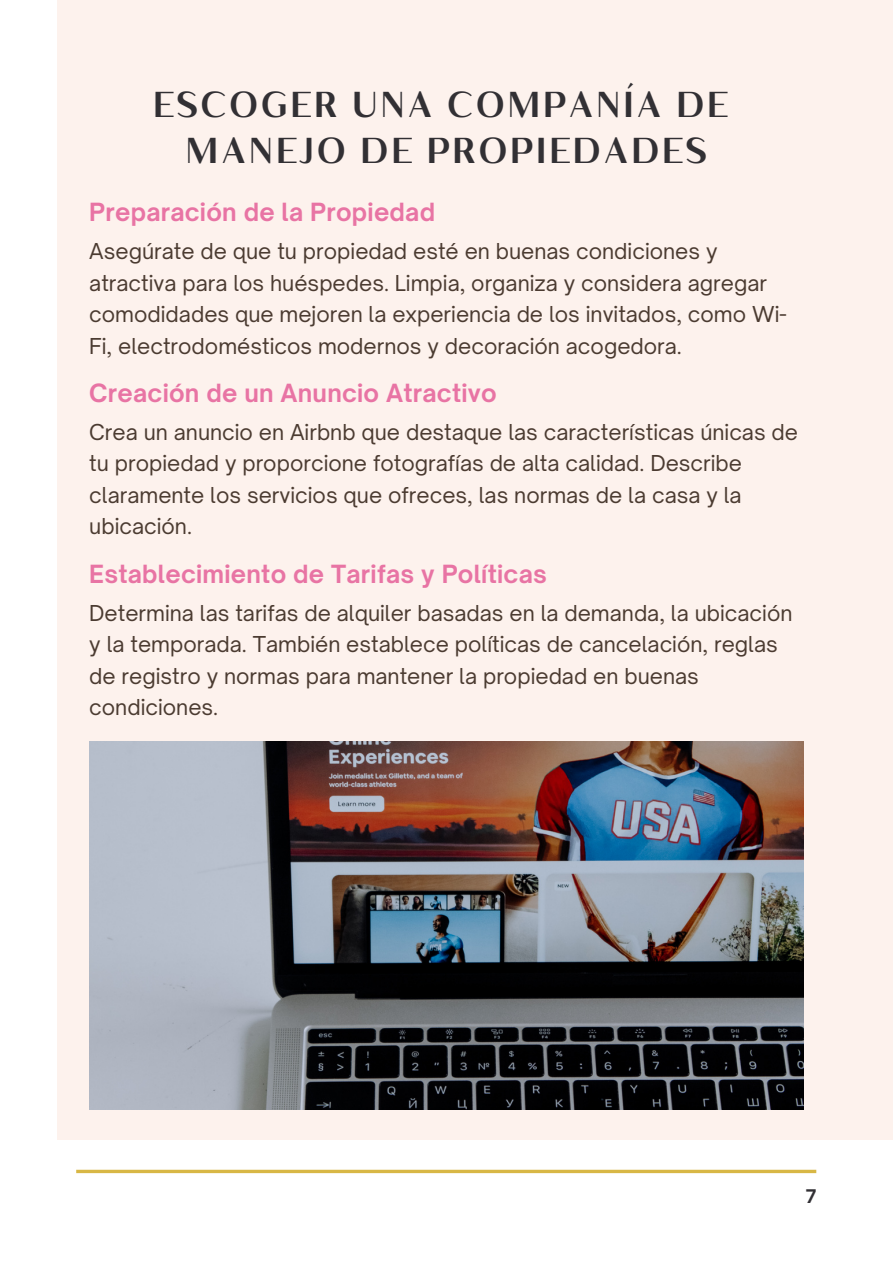
<style>
.page{position:relative;width:893px;height:1264px;background:#fff}
.page>*{position:absolute;margin:0;border:0;box-sizing:border-box;transform-origin:0 0}
.t1{font:600 36px "Kulachat HC";letter-spacing:.05em;color:#323034}
.t2{font:700 24px "Open Sauce One";letter-spacing:.01em;color:#e874a4}
.t3{font:21px/31.5px "Open Sauce One";color:#4b3b31}
.t4{font:700 18px "Open Sauce One";color:#323034}
</style>
<div class="page">
<div style="left:57px;top:0;width:835px;height:1139px;background:#fdf2ed"></div>
<img style="left:89px;top:741px;width:714px;height:368px">
<svg style="left:76px;top:1169px;width:740px;height:4px;fill:#d8b745"></svg>
<p class="t1" style="left:152px;top:91px;width:577px">ESCOGER UNA COMPANÍA DE</p>
<p class="t1" style="left:185px;top:138px;width:523px">MANEJO DE PROPIEDADES</p>
<p class="t2" style="left:89px;top:197px;width:347px">Preparación de la Propiedad</p>
<p class="t3" style="left:89px;top:235px;width:698px">Asegúrate de que tu propiedad esté en buenas condiciones y atractiva para los huéspedes. Limpia, organiza y considera agregar comodidades que mejoren la experiencia de los invitados, como Wi-Fi, electrodomésticos modernos y decoración acogedora.</p>
<p class="t2" style="left:89px;top:378px;width:409px">Creación de un Anuncio Atractivo</p>
<p class="t3" style="left:89px;top:416px;width:710px">Crea un anuncio en Airbnb que destaque las características únicas de tu propiedad y proporcione fotografías de alta calidad. Describe claramente los servicios que ofreces, las normas de la casa y la ubicación.</p>
<p class="t2" style="left:89px;top:559px;width:459px">Establecimiento de Tarifas y Políticas</p>
<p class="t3" style="left:89px;top:597px;width:704px">Determina las tarifas de alquiler basadas en la demanda, la ubicación y la temporada. También establece políticas de cancelación, reglas de registro y normas para mantener la propiedad en buenas condiciones.</p>
<p class="t4" style="left:805px;top:1184px;width:12px">7</p>
</div>
